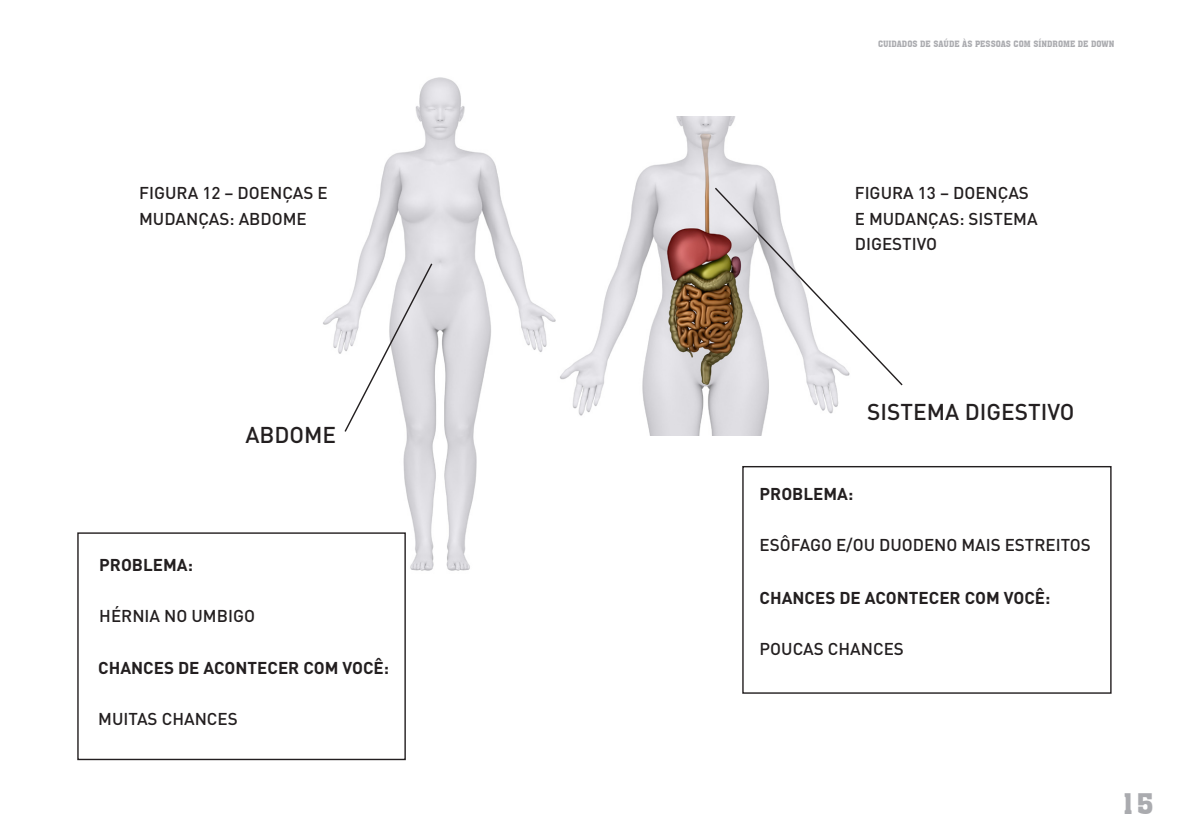
<style>
.page{position:relative;width:1189px;height:833px;background:#fff}
.page>*{position:absolute;margin:0;border:0;box-sizing:border-box;transform-origin:0 0}
.t1{font:27.6px "Aachen BT";color:#aaabaf}
.t2{font:500 22.6px "DIN";color:#231f20}
.t3{font:500 17px/25.4px "DIN";color:#231f20}
.t4{font:700 17px "DIN";color:#231f20}
.t5{font:8.4px "Aachen BT";color:#aaabaf}
</style>
<div class="page">
<img style="left:323px;top:77px;width:233px;height:494px">
<div style="left:77px;top:532px;width:329px;height:228px;border:1px solid #231f20"></div>
<svg style="left:343px;top:262px;width:91px;height:171px"></svg>
<img style="left:560px;top:117px;width:279px;height:318px">
<div style="left:742px;top:466px;width:369px;height:227px;border:1px solid #231f20"></div>
<svg style="left:713px;top:186px;width:190px;height:201px"></svg>
<p class="t5" style="left:878px;top:39px;width:238px">CUIDADOS DE SAÚDE ÀS PESSOAS COM SÍNDROME DE DOWN</p>
<p class="t3" style="left:139px;top:180px;width:190px">FIGURA 12 – DOENÇAS E<br>MUDANÇAS: ABDOME</p>
<p class="t3" style="left:855px;top:180px;width:184px">FIGURA 13 – DOENÇAS<br>E MUDANÇAS: SISTEMA<br>DIGESTIVO</p>
<p class="t2" style="left:245px;top:420px;width:92px">ABDOME</p>
<p class="t4" style="left:99px;top:554px;width:95px">PROBLEMA:</p>
<p class="t3" style="left:99px;top:602px;width:157px">HÉRNIA NO UMBIGO</p>
<p class="t4" style="left:98px;top:657px;width:292px">CHANCES DE ACONTECER COM VOCÊ:</p>
<p class="t3" style="left:98px;top:705px;width:141px">MUITAS CHANCES</p>
<p class="t2" style="left:867px;top:397px;width:209px">SISTEMA DIGESTIVO</p>
<p class="t4" style="left:759px;top:483px;width:95px">PROBLEMA:</p>
<p class="t3" style="left:759px;top:531px;width:333px">ESÔFAGO E/OU DUODENO MAIS ESTREITOS</p>
<p class="t4" style="left:759px;top:587px;width:292px">CHANCES DE ACONTECER COM VOCÊ:</p>
<p class="t3" style="left:759px;top:635px;width:146px">POUCAS CHANCES</p>
<h1 class="t1" style="left:1120px;top:786px;width:35px">15</h1>
</div>
